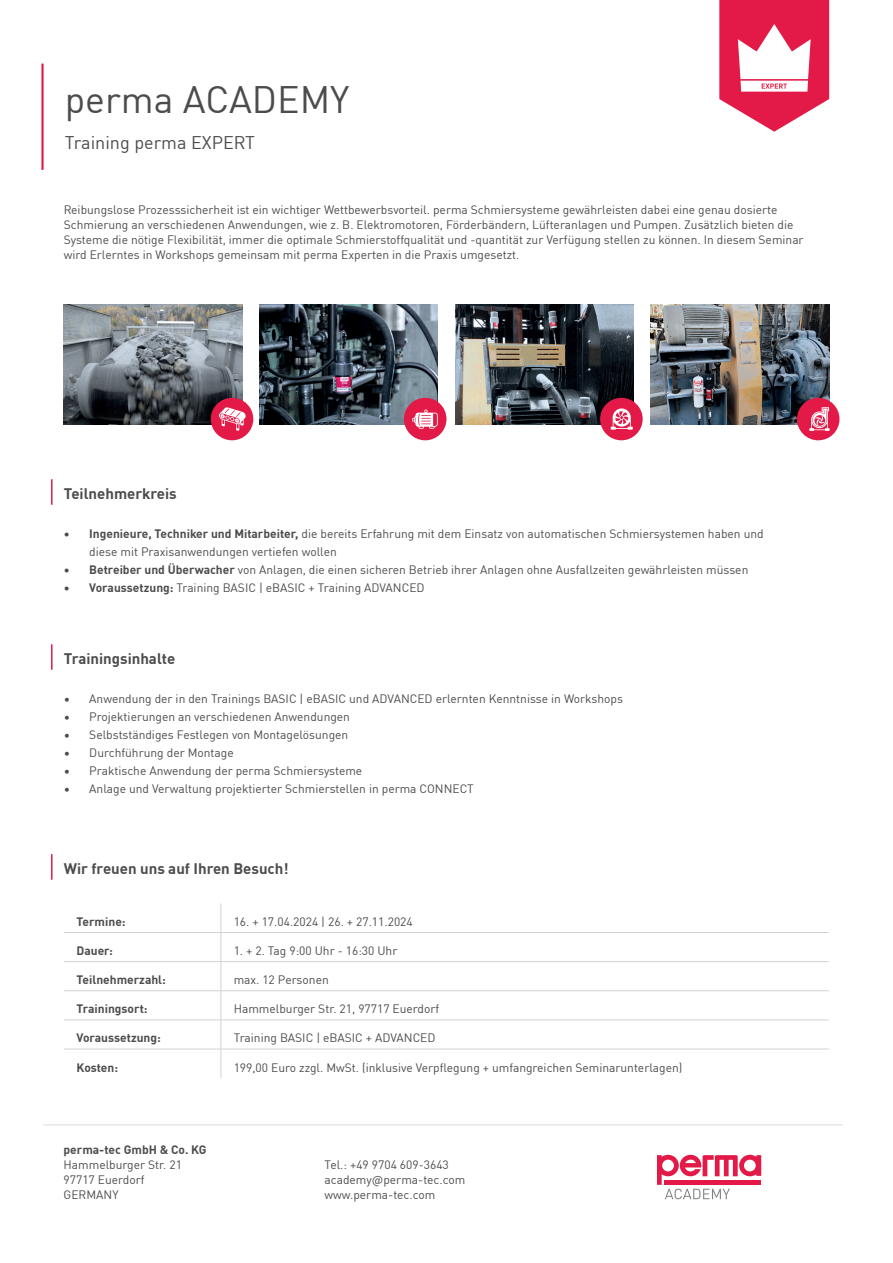
<style>
.page{position:relative;width:893px;height:1263px;background:#fff}
.page>*{position:absolute;margin:0;border:0;box-sizing:border-box;transform-origin:0 0}
.t1{font:37.5px "DIN Pro";color:#4b4c4d}
.t2{font:18px "DIN Pro";color:#4b4c4d}
.t3{font:700 15px "DIN Pro";color:#4b4c4d}
.t4{font:12px/15px "DIN Pro";color:#4b4c4d}
.t5{font:700 12px "DIN Pro";color:#4b4c4d}
.s1{font-weight:700}
</style>
<div class="page">
<hr style="left:43px;top:1124px;width:800px;height:1px;background:#dcdddf">
<svg style="left:657px;top:1155px;width:104px;height:44px"></svg>
<img style="left:259px;top:305px;width:179px;height:120px">
<img style="left:64px;top:305px;width:178px;height:120px">
<img style="left:651px;top:305px;width:178px;height:120px">
<img style="left:455px;top:305px;width:179px;height:120px">
<div style="left:404px;top:398px;width:42px;height:42px;background:#e31a47;border-radius:50%"></div>
<svg style="left:412px;top:409px;width:26px;height:20px"></svg>
<div style="left:211px;top:398px;width:42px;height:42px;background:#e31a47;border-radius:50%"></div>
<svg style="left:219px;top:407px;width:27px;height:24px"></svg>
<div style="left:797px;top:398px;width:42px;height:42px;background:#e31a47;border-radius:50%"></div>
<svg style="left:809px;top:407px;width:20px;height:24px"></svg>
<div style="left:600px;top:398px;width:43px;height:42px;background:#e31a47;border-radius:50%"></div>
<svg style="left:611px;top:408px;width:22px;height:22px"></svg>
<svg style="left:719px;top:0;width:110px;height:132px"></svg>
<hr style="left:51px;top:479px;width:2px;height:26px;background:#e31a47">
<hr style="left:51px;top:644px;width:2px;height:26px;background:#e31a47">
<hr style="left:41px;top:64px;width:3px;height:106px;background:#e31a47">
<hr style="left:51px;top:854px;width:2px;height:26px;background:#e31a47">
<hr style="left:64px;top:932px;width:157px;height:1px;background:#d1d2d4">
<hr style="left:221px;top:932px;width:608px;height:1px;background:#d1d2d4">
<hr style="left:64px;top:961px;width:157px;height:1px;background:#d1d2d4">
<hr style="left:221px;top:961px;width:608px;height:1px;background:#d1d2d4">
<hr style="left:64px;top:990px;width:157px;height:1px;background:#d1d2d4">
<hr style="left:221px;top:990px;width:608px;height:1px;background:#d1d2d4">
<hr style="left:64px;top:1020px;width:157px;height:1px;background:#d1d2d4">
<hr style="left:221px;top:1020px;width:608px;height:1px;background:#d1d2d4">
<hr style="left:64px;top:1049px;width:157px;height:1px;background:#d1d2d4">
<svg style="left:221px;top:903px;width:1px;height:175px"></svg>
<hr style="left:221px;top:1049px;width:608px;height:1px;background:#d1d2d4">
<h1 class="t1" style="left:65px;top:71px;width:286px">perma ACADEMY</h1>
<h2 class="t2" style="left:65px;top:129px;width:192px">Training perma EXPERT</h2>
<p class="t4" style="left:64px;top:201px;width:741px">Reibungslose Prozesssicherheit ist ein wichtiger Wettbewerbsvorteil. perma Schmiersysteme gewährleisten dabei eine genau dosierte Schmierung an verschiedenen Anwendungen, wie z. B. Elektromotoren, Förderbändern, Lüfteranlagen und Pumpen. Zusätzlich bieten die Systeme die nötige Flexibilität, immer die optimale Schmierstoffqualität und -quantität zur Verfügung stellen zu können. In diesem Seminar wird Erlerntes in Workshops gemeinsam mit perma Experten in die Praxis umgesetzt.</p>
<p class="t3" style="left:64px;top:482px;width:115px">Teilnehmerkreis</p>
<p class="t4" style="left:89px;top:524px;width:676px;line-height:18px;text-indent:-26px"><span class="s1">• Ingenieure, Techniker und Mitarbeiter,</span> die bereits Erfahrung mit dem Einsatz von automatischen Schmiersystemen haben und diese mit Praxisanwendungen vertiefen wollen</p>
<p class="t4" style="left:64px;top:561px;width:686px"><span class="s1">• Betreiber und Überwacher</span> von Anlagen, die einen sicheren Betrieb ihrer Anlagen ohne Ausfallzeiten gewährleisten müssen</p>
<p class="t4" style="left:64px;top:579px;width:362px"><span class="s1">• Voraussetzung:</span> Training BASIC | eBASIC + Training ADVANCED</p>
<p class="t3" style="left:64px;top:647px;width:113px">Trainingsinhalte</p>
<p class="t4" style="left:64px;top:690px;width:561px">• Anwendung der in den Trainings BASIC | eBASIC und ADVANCED erlernten Kenntnisse in Workshops</p>
<p class="t4" style="left:64px;top:708px;width:288px">• Projektierungen an verschiedenen Anwendungen</p>
<p class="t4" style="left:64px;top:726px;width:286px">• Selbstständiges Festlegen von Montagelösungen</p>
<p class="t4" style="left:64px;top:744px;width:171px">• Durchführung der Montage</p>
<p class="t4" style="left:64px;top:762px;width:300px">• Praktische Anwendung der perma Schmiersysteme</p>
<p class="t4" style="left:64px;top:780px;width:411px">• Anlage und Verwaltung projektierter Schmierstellen in perma CONNECT</p>
<p class="t3" style="left:64px;top:857px;width:226px">Wir freuen uns auf Ihren Besuch!</p>
<p class="t5" style="left:77px;top:912px;width:51px">Termine:</p>
<p class="t4" style="left:234px;top:913px;width:181px">16. + 17.04.2024 | 26. + 27.11.2024</p>
<p class="t5" style="left:77px;top:941px;width:38px">Dauer:</p>
<p class="t4" style="left:234px;top:942px;width:165px">1. + 2. Tag 9:00 Uhr - 16:30 Uhr</p>
<p class="t5" style="left:77px;top:970px;width:91px">Teilnehmerzahl:</p>
<p class="t4" style="left:234px;top:971px;width:97px">max. 12 Personen</p>
<p class="t5" style="left:77px;top:999px;width:73px">Trainingsort:</p>
<p class="t4" style="left:234px;top:1001px;width:207px">Hammelburger Str. 21, 97717 Euerdorf</p>
<p class="t5" style="left:77px;top:1029px;width:86px">Voraussetzung:</p>
<p class="t4" style="left:234px;top:1030px;width:203px">Training BASIC | eBASIC + ADVANCED</p>
<p class="t5" style="left:77px;top:1058px;width:43px">Kosten:</p>
<p class="t4" style="left:234px;top:1059px;width:450px">199,00 Euro zzgl. MwSt. (inklusive Verpflegung + umfangreichen Seminarunterlagen)</p>
<p class="t5" style="left:64px;top:1140px;width:145px">perma-tec GmbH &amp; Co. KG</p>
<p class="t4" style="left:64px;top:1156px;width:120px">Hammelburger Str. 21<br>97717 Euerdorf<br>GERMANY</p>
<p class="t4" style="left:325px;top:1156px;width:142px">Tel.: +49 9704 609-3643 academy@perma-tec.com www.perma-tec.com</p>
</div>
